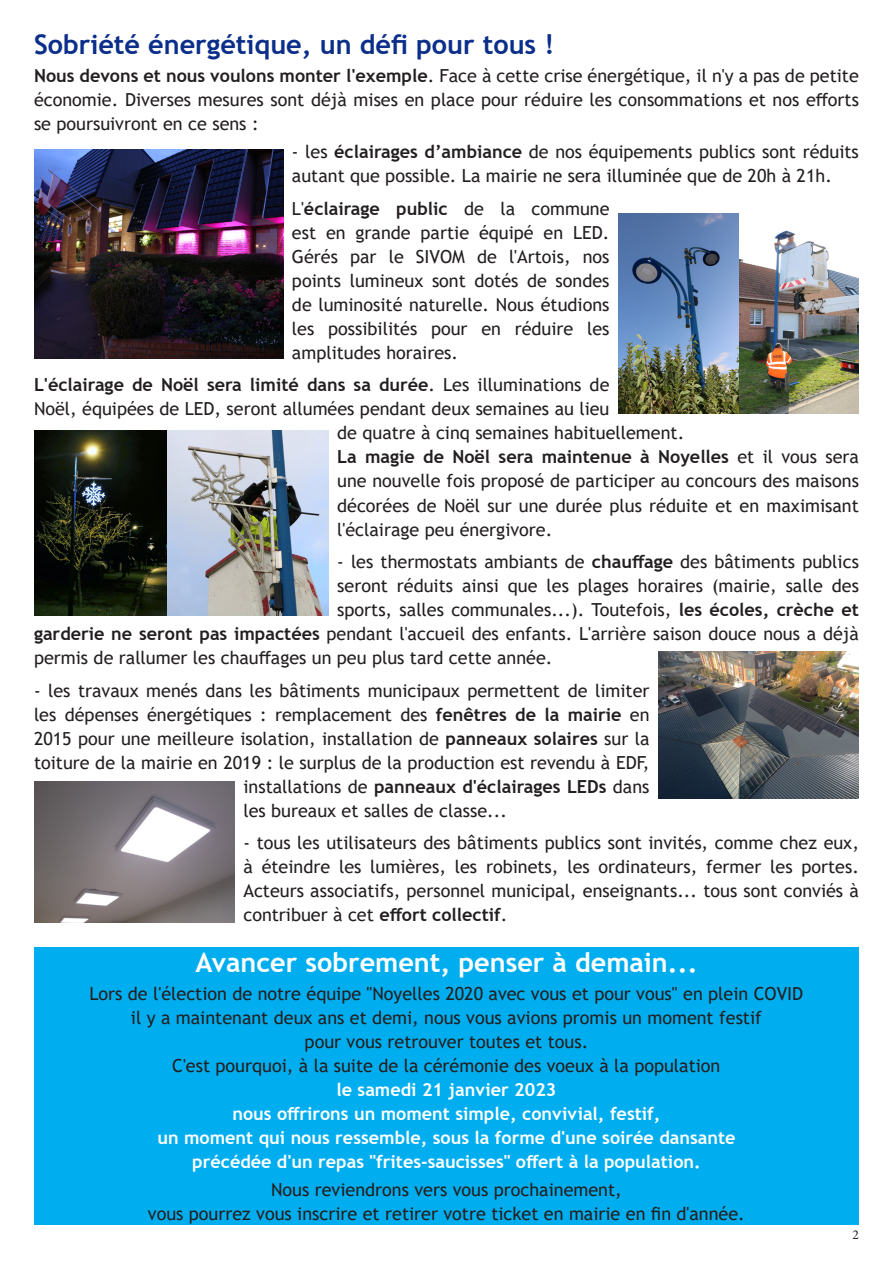
<style>
.page{position:relative;width:893px;height:1263px;background:#fff}
.page>*{position:absolute;margin:0;border:0;box-sizing:border-box;transform-origin:0 0}
.t1{font:700 27px "Trebuchet MS";color:#0b2e8a}
.t2{font:700 27px "Trebuchet MS";color:#fff}
.t3{font:18px/24px "Trebuchet MS";color:#231f20;text-align:justify}
.t4{font:700 18px "Trebuchet MS";color:#fff}
.t5{font:700 18px "Trebuchet MS";color:#231f20}
.t6{font:13.5px "Minion Pro";color:#231f20}
.s1{font-weight:700}
.s2{font-weight:400}
.s3{font-weight:700;color:#fff}
</style>
<div class="page">
<img style="left:34px;top:150px;width:249px;height:208px">
<img style="left:618px;top:214px;width:241px;height:199px">
<img style="left:34px;top:781px;width:201px;height:142px">
<img style="left:34px;top:430px;width:295px;height:186px">
<img style="left:658px;top:652px;width:201px;height:146px">
<div style="left:34px;top:947px;width:825px;height:278px;background:#00aeef"></div>
<p class="t1" style="left:34px;top:27px;width:522px">Sobriété énergétique, un défi pour tous !</p>
<p class="t3" style="left:34px;top:64px;width:826px"><span class="s1">Nous devons et nous voulons monter l'exemple</span>. Face à cette crise énergétique, il n'y a pas de petite économie. Diverses mesures sont déjà mises en place pour réduire les consommations et nos efforts se poursuivront en ce sens :</p>
<p class="t3" style="left:292px;top:140px;width:568px">- les <span class="s1">éclairages d’ambiance</span> de nos équipements publics sont réduits autant que possible. La mairie ne sera illuminée que de 20h à 21h.</p>
<p class="t3" style="left:292px;top:196px;width:319px">L'<span class="s1">éclairage public</span> de la commune est en grande partie équipé en LED.<br>Gérés par le SIVOM de l'Artois, nos points lumineux sont dotés de sondes de luminosité naturelle. Nous étudions les possibilités pour en réduire les amplitudes horaires.</p>
<p class="t5" style="left:34px;top:374px;width:577px">L'éclairage de Noël sera limité dans sa durée<span class="s2">. Les illuminations de</span></p>
<p class="t3" style="left:34px;top:397px;width:577px">Noël, équipées de LED, seront allumées pendant deux semaines au lieu</p>
<p class="t3" style="left:337px;top:421px;width:349px">de quatre à cinq semaines habituellement.</p>
<p class="t3" style="left:337px;top:445px;width:523px"><span class="s1">La magie de Noël sera maintenue à Noyelles</span> et il vous sera une nouvelle fois proposé de participer au concours des maisons décorées de Noël sur une durée plus réduite et en maximisant l'éclairage peu énergivore.</p>
<p class="t3" style="left:337px;top:549px;width:523px">- les thermostats ambiants de <span class="s1">chauffage</span> des bâtiments publics</p>
<p class="t3" style="left:337px;top:573px;width:523px">seront réduits ainsi que les plages horaires (mairie, salle des</p>
<p class="t3" style="left:337px;top:597px;width:523px">sports, salles communales...). Toutefois, <span class="s1">les écoles, crèche et</span></p>
<p class="t3" style="left:34px;top:621px;width:826px"><span class="s1">garderie ne seront pas impactées</span> pendant l'accueil des enfants. L'arrière saison douce nous a déjà</p>
<p class="t3" style="left:34px;top:645px;width:520px">permis de rallumer les chauffages un peu plus tard cette année.</p>
<p class="t3" style="left:34px;top:678px;width:617px">- les travaux menés dans les bâtiments municipaux permettent de limiter</p>
<p class="t3" style="left:34px;top:702px;width:617px">les dépenses énergétiques : remplacement des <span class="s1">fenêtres de la mairie</span> en</p>
<p class="t3" style="left:34px;top:726px;width:617px">2015 pour une meilleure isolation, installation de <span class="s1">panneaux solaires</span> sur la</p>
<p class="t3" style="left:34px;top:750px;width:617px">toiture de la mairie en 2019 : le surplus de la production est revendu à EDF,</p>
<p class="t5" style="left:243px;top:775px;width:408px"><span class="s2">installations de</span> panneaux d'éclairages LEDs <span class="s2">dans</span></p>
<p class="t3" style="left:243px;top:798px;width:265px">les bureaux et salles de classe...</p>
<p class="t3" style="left:243px;top:830px;width:617px">- tous les utilisateurs des bâtiments publics sont invités, comme chez eux, à éteindre les lumières, les robinets, les ordinateurs, fermer les portes.<br>Acteurs associatifs, personnel municipal, enseignants... tous sont conviés à contribuer à cet <span class="s1">effort collectif</span>.</p>
<p class="t2" style="left:195px;top:945px;width:504px">Avancer sobrement, penser à demain...</p>
<p class="t3" style="left:89px;top:981px;width:715px">Lors de l'élection de notre équipe "Noyelles 2020 avec vous et pour vous" en plein COVID</p>
<p class="t3" style="left:131px;top:1005px;width:632px">il y a maintenant deux ans et demi, nous vous avions promis un moment festif</p>
<p class="t3" style="left:305px;top:1029px;width:285px">pour vous retrouver toutes et tous.</p>
<p class="t3" style="left:172px;top:1053px;width:550px;text-align:center">C'est pourquoi, à la suite de la cérémonie des voeux à la population <span class="s3">le samedi 21 janvier 2023</span></p>
<p class="t4" style="left:232px;top:1102px;width:430px">nous offrirons un moment simple, convivial, festif,</p>
<p class="t4" style="left:157px;top:1126px;width:580px">un moment qui nous ressemble, sous la forme d'une soirée dansante</p>
<p class="t4" style="left:192px;top:1150px;width:510px">précédée d'un repas "frites-saucisses" offert à la population.</p>
<p class="t3" style="left:271px;top:1178px;width:352px">Nous reviendrons vers vous prochainement,</p>
<p class="t3" style="left:148px;top:1202px;width:598px">vous pourrez vous inscrire et retirer votre ticket en mairie en fin d'année.</p>
<p class="t6" style="left:852px;top:1225px;width:8px">2</p>
</div>
